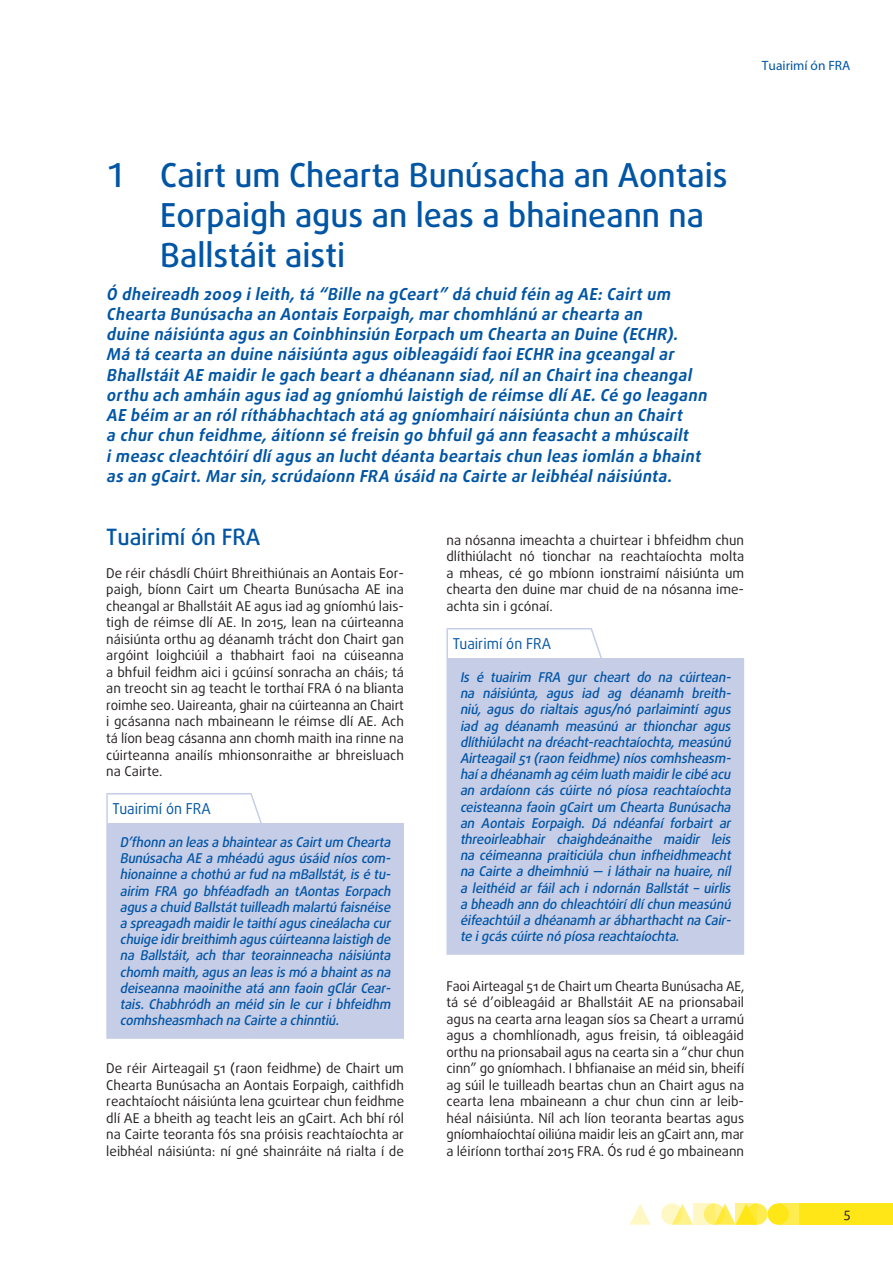
<style>
.page{position:relative;width:893px;height:1263px;background:#fff}
.page>*{position:absolute;margin:0;border:0;box-sizing:border-box;transform-origin:0 0}
.title_1{font:500 33px/39.6px "Daxline Pro";color:#0155a5}
.title_2{font:500 22.5px "Daxline Pro";color:#0155a5}
.intro_chapter{font:italic 700 16.5px/20.2px "Daxline Pro";color:#0155a5}
.opinion_header{font:15px "Daxline Pro";color:#0155a5;scale:.95 1}
.body_text{font:13.5px/16.5px "Daxline Pro";color:#231f20;text-align:justify}
.opinion_text{font:italic 500 13.5px/16.2px "Daxline Pro";color:#0155a5;text-align:justify}
.t1{font:13.5px "Myriad Pro";color:#0155a5}
</style>
<div class="page">
<div style="left:746px;top:1203px;width:21px;height:22px;background:#ffec50;border-radius:50%"></div>
<div style="left:778px;top:1203px;width:21px;height:22px;background:#ffec50"></div>
<div style="left:799px;top:1203px;width:94px;height:22px;background:#ffe616"></div>
<svg style="left:675px;top:1203px;width:18px;height:22px"></svg>
<svg style="left:629px;top:1204px;width:22px;height:21px"></svg>
<div style="left:767px;top:1203px;width:22px;height:22px;background:#ffe616;border-radius:50%"></div>
<svg style="left:718px;top:1203px;width:18px;height:22px"></svg>
<svg style="left:704px;top:1203px;width:21px;height:22px"></svg>
<svg style="left:661px;top:1203px;width:21px;height:22px"></svg>
<svg style="left:736px;top:1203px;width:21px;height:22px"></svg>
<svg style="left:693px;top:1203px;width:21px;height:22px"></svg>
<div style="left:107px;top:824px;width:296px;height:214px;background:#c6cde7"></div>
<hr style="left:402px;top:824px;width:2px;height:213px;background:#c6cde7">
<hr style="left:106px;top:824px;width:2px;height:213px;background:#c6cde7">
<hr style="left:106px;top:1037px;width:146px;height:2px;background:#c6cde7">
<hr style="left:252px;top:1037px;width:152px;height:2px;background:#c6cde7">
<hr style="left:106px;top:793px;width:146px;height:1px;background:#c6cde7">
<hr style="left:106px;top:794px;width:2px;height:30px;background:#c6cde7">
<div style="left:447px;top:659px;width:296px;height:295px;background:#c6cde7"></div>
<hr style="left:743px;top:659px;width:1px;height:294px;background:#c6cde7">
<hr style="left:446px;top:659px;width:2px;height:294px;background:#c6cde7">
<hr style="left:446px;top:953px;width:146px;height:2px;background:#c6cde7">
<hr style="left:592px;top:953px;width:152px;height:2px;background:#c6cde7">
<hr style="left:446px;top:628px;width:146px;height:1px;background:#c6cde7">
<hr style="left:446px;top:629px;width:2px;height:30px;background:#c6cde7">
<svg style="left:249px;top:794px;width:14px;height:30px"></svg>
<svg style="left:589px;top:629px;width:14px;height:30px"></svg>
<p class="t1" style="left:762px;top:57px;width:90px">Tuairimí ón FRA</p>
<p class="title_1" style="left:160px;top:156px;width:569px;text-indent:-54px">1 Cairt um Chearta Bunúsacha an Aontais<br>Eorpaigh agus an leas a bhaineann na<br>Ballstáit aisti</p>
<p class="intro_chapter" style="left:106px;top:284px;width:606px">Ó dheireadh 2009 ileith,tá “Bille na gCeart” dá chuid féin ag AE:Cairtum Chearta Bunúsacha an Aontais Eorpaigh,marchomhlánú archearta an<br>duine náisiúnta agus an Coinbhinsiún Eorpach um Chearta an Duine (ECHR).<br>Má tá cearta an duine náisiúnta agus oibleagáidífaoiECHR ina gceangalar BhallstáitAE maidirle gach bearta dhéanann siad,nílan Chairtina cheangal orthu ach amháin agus iad ag gníomhú laistigh de réimse dlíAE.Cé go leagann AE béim aran rólríthábhachtach atá ag gníomhairínáisiúnta chun an Chairt<br>a churchun feidhme,áitíonn sé freisin go bhfuilgá ann feasachta mhúscailt imeasc cleachtóirídlíagus an luchtdéanta beartais chun leas iomlán a bhaint as an gCairt.Marsin,scrúdaíonn FRA úsáid na Cairte arleibhéalnáisiúnta.</p>
<p class="title_2" style="left:106px;top:522px;width:156px">Tuairimí ón FRA</p>
<p class="body_text" style="left:106px;top:565px;width:299px">De réir chásdlí Chúirt Bhreithiúnais an Aontais Eor&shy;paigh, bíonn Cairt um Chearta Bunúsacha AE ina cheangal ar Bhallstáit AE agus iad ag gníomhú lais&shy;tigh de réimse dlí AE. In 2015, lean na cúirteanna náisiúnta orthu ag déanamh trácht don Chairt gan argóint loighciúil a thabhairt faoi na cúiseanna a bhfuil feidhm aici i gcúinsí sonracha an cháis; tá an treocht sin ag teacht le torthaí FRA ó na blianta roimhe seo. Uaireanta, ghair na cúirteanna an Chairt i gcásanna nach mbaineann le réimse dlí AE. Ach tá líon beag cásanna ann chomh maith ina rinne na cúirteanna anailís mhionsonraithe ar bhreisluach na Cairte.</p>
<p class="opinion_header" style="left:112px;top:799px;width:105px">Tuairimí ón FRA</p>
<p class="opinion_text" style="left:120px;top:834px;width:275px">D’fhonn an leasa bhaintearasCairtum Chearta Bunúsacha AE a mhéadú agus úsáid níos com&shy;hionainne a chothú arfud na mBallstát,isé tu&shy;airim FRA go bhféadfadh an tAontas Eorpach agusa chuid Ballstáttuilleadh malartú faisnéise a spreagadh maidirle taithíaguscineálacha cur chuige idirbreithimh aguscúirteanna laistigh de na Ballstáit, ach thar teorainneacha náisiúnta chomh maith,agusan leasismó a bhaintasna deiseanna maoinithe atá ann faoin gClár Cear&shy;tais. Chabhródh an méid sin le cur i bhfeidhm comhsheasmhach na Cairte a chinntiú.</p>
<p class="body_text" style="left:106px;top:1060px;width:299px">De réir Airteagail 51 (raon feidhme) de Chairt um Chearta Bunúsacha an Aontais Eorpaigh, caithfidh reachtaíocht náisiúnta lena gcuirtear chun feidhme dlí AE a bheith ag teacht leis an gCairt. Ach bhí ról na Cairte teoranta fós sna próisis reachtaíochta ar leibhéal náisiúnta: ní gné shainráite ná rialta í de</p>
<p class="body_text" style="left:446px;top:532px;width:299px">na nósanna imeachta a chuirtear i bhfeidhm chun dlíthiúlacht nó tionchar na reachtaíochta molta a mheas, cé go mbíonn ionstraimí náisiúnta um chearta den duine mar chuid de na nósanna ime&shy;achta sin i gcónaí.</p>
<p class="opinion_header" style="left:453px;top:634px;width:105px">Tuairimí ón FRA</p>
<p class="opinion_text" style="left:460px;top:669px;width:275px">Is é tuairim FRA gur cheart do na cúirtean&shy;na náisiúnta, agus iad ag déanamh breith&shy;niú, agus do rialtais agus/nó parlaimintí agus iad ag déanamh measúnú ar thionchar agus dlíthiúlachtna dréacht-reachtaíochta,measúnú Airteagail51(raon feidhme)níoscomhsheasm&shy;haía dhéanamh ag céim luath maidirle cibé acu an ardaíonn cás cúirte nó píosa reachtaíochta ceisteanna faoin gCairt um Chearta Bunúsacha an Aontais Eorpaigh. Dá ndéanfaí forbairt ar threoirleabhair chaighdeánaithe maidir leis na céimeanna praiticiúla chun infheidhmeacht na Cairte a dheimhniú — i láthair na huaire, níl a leithéid ar fáil ach i ndornán Ballstát – uirlis a bheadh ann do chleachtóirídlíchun measúnú éifeachtúila dhéanamh arábharthachtna Cair&shy;te igcáscúirte nó píosa reachtaíochta.</p>
<p class="body_text" style="left:446px;top:977px;width:299px">Faoi Airteagal 51 de Chairt um Chearta Bunúsacha AE, tá sé d’oibleagáid ar Bhallstáit AE na prionsabail agus na cearta arna leagan síos sa Cheart a urramú agus a chomhlíonadh, agus freisin, tá oibleagáid orthu na prionsabail agus na cearta sin a “chur chun cinn” go gníomhach. I bhfianaise an méid sin, bheifí ag súil le tuilleadh beartas chun an Chairt agus na cearta lena mbaineann a chur chun cinn ar leib&shy;héal náisiúnta. Níl ach líon teoranta beartas agus gníomhaíochtaí oiliúna maidir leis an gCairt ann, mar a léiríonn torthaí 2015 FRA. Ós rud é go mbaineann</p>
<p class="body_text" style="left:844px;top:1205px;width:8px">5</p>
</div>
